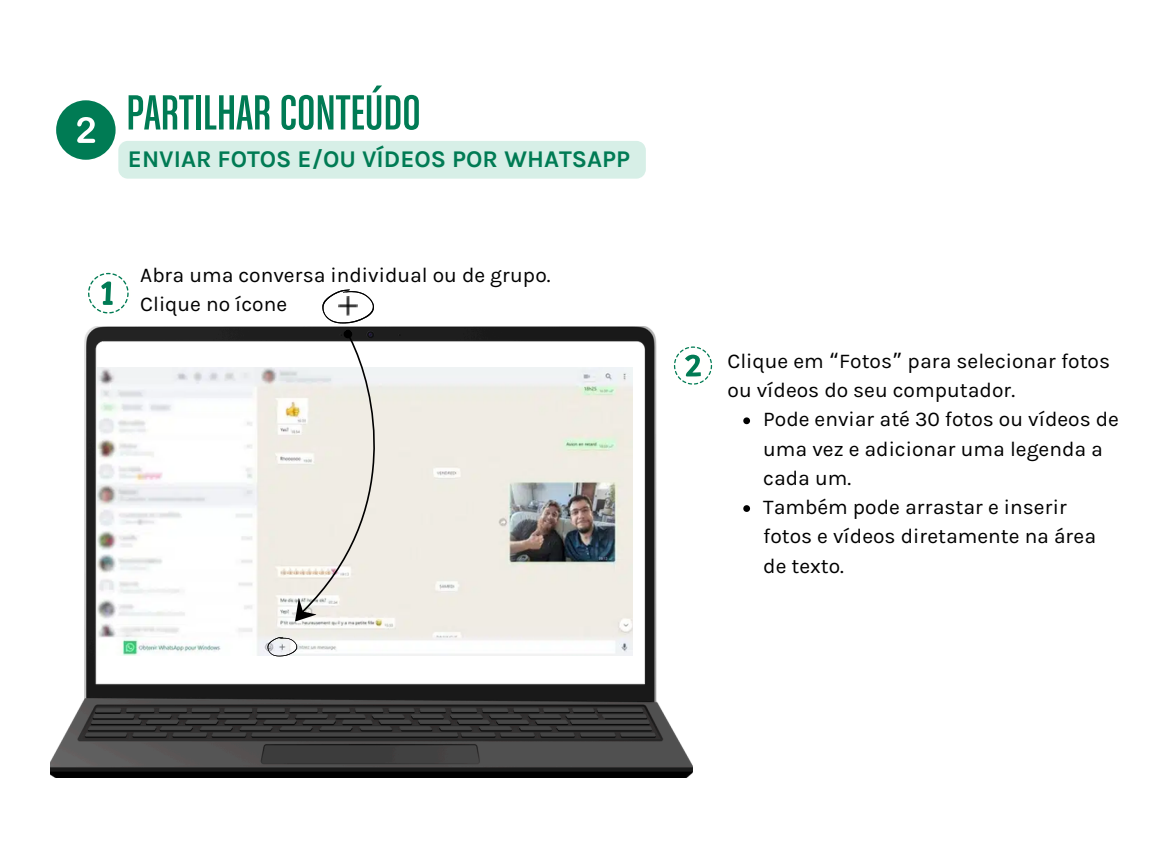
<style>
.page{position:relative;width:1152px;height:864px;background:#fff}
.page>*{position:absolute;margin:0;border:0;box-sizing:border-box;transform-origin:0 0}
.t1{font:52.5px "Chalet Comprime Cologne Eighty";color:#007b54}
.t2{font:700 24px "Karla";color:#007b54}
.t3{font:21px/29.2px "Karla";color:#000}
.s1{font-family:"Noto Sans Gurmukhi"}
</style>
<div class="page">
<svg style="left:88px;top:273px;width:41px;height:40px"></svg>
<img style="left:51px;top:327px;width:642px;height:451px">
<svg style="left:672px;top:344px;width:41px;height:43px"></svg>
<div style="left:56px;top:100px;width:60px;height:60px;background:#007b54;border-radius:50%"></div>
<svg style="left:77px;top:117px;width:18px;height:26px"></svg>
<svg style="left:176px;top:328px;width:296px;height:299px;fill:#f0ece4"></svg>
<div style="left:118px;top:141px;width:528px;height:38px;background:#d7efe7"></div>
<svg style="left:743px;top:417px;width:7px;height:7px"></svg>
<svg style="left:743px;top:505px;width:7px;height:7px"></svg>
<svg style="left:322px;top:290px;width:52px;height:33px"></svg>
<svg style="left:268px;top:637px;width:29px;height:19px"></svg>
<p class="t1" style="left:126px;top:93px;width:296px">PARTILHAR CONTEÚDO</p>
<h2 class="t2" style="left:128px;top:145px;width:504px">ENVIAR FOTOS E/OU VÍDEOS POR WHATSAPP</h2>
<p class="t3" style="left:140px;top:261px;width:412px">Abra uma conversa individual ou de grupo.</p>
<h1 class="t3" style="left:140px;top:290px;width:148px">Clique no ícone</h1>
<p class="t3" style="left:728px;top:346px;width:384px">Clique em <span class="s1">“</span>Fotos<span class="s1">”</span> para selecionar fotos ou vídeos do seu computador.</p>
<p class="t3" style="left:763px;top:405px;width:357px">Pode enviar até 30 fotos ou vídeos de uma vez e adicionar uma legenda a cada um.</p>
<p class="t3" style="left:763px;top:493px;width:334px">Também pode arrastar e inserir fotos e vídeos diretamente na área de texto.</p>
</div>
